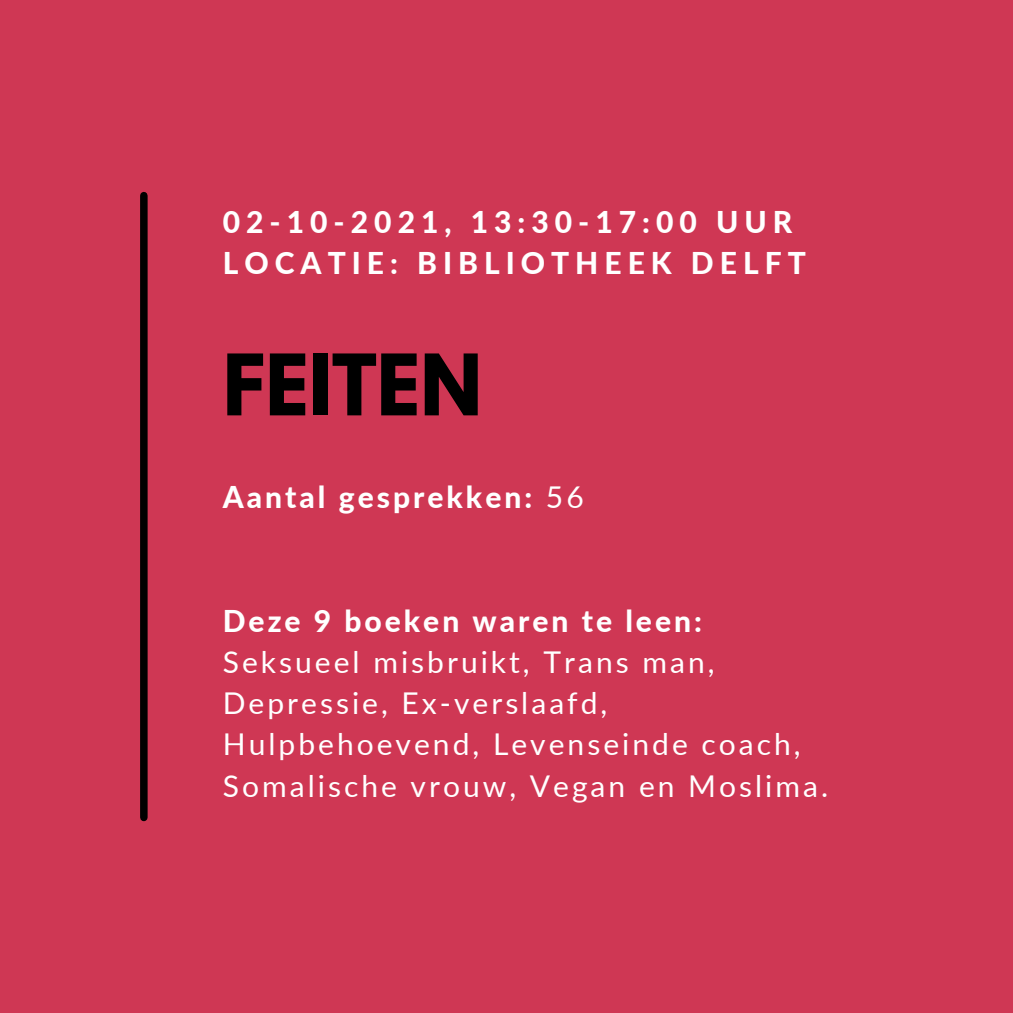
<style>
.page{position:relative;width:1013px;height:1013px;background:#fff}
.page>*{position:absolute;margin:0;border:0;box-sizing:border-box;transform-origin:0 0}
.t1{font:700 75px "League Spartan";color:#000}
.t2{font:30px/41.2px "Lato";letter-spacing:.1em;color:#fff}
.t3{font:800 30px "Lato";letter-spacing:.2em;color:#fff}
.t4{font:800 30px "Lato";letter-spacing:.1em;color:#fff}
.s1{font-weight:400}
</style>
<div class="page">
<div style="left:0;top:0;width:1012px;height:1012px;background:#cf3754"></div>
<div style="left:140px;top:196px;width:8px;height:621px;background:#000"></div>
<p class="t3" style="left:223px;top:203px;width:571px">02-10-2021, 13:30-17:00 UUR</p>
<p class="t3" style="left:223px;top:244px;width:584px">LOCATIE: BIBLIOTHEEK DELFT</p>
<p class="t1" style="left:223px;top:348px;width:261px">FEITEN</p>
<p class="t4" style="left:223px;top:478px;width:362px">Aantal gesprekken: <span class="s1">56</span></p>
<p class="t4" style="left:223px;top:602px;width:480px">Deze 9 boeken waren te leen:</p>
<p class="t2" style="left:223px;top:640px;width:607px">Seksueel misbruikt, Trans man, Depressie, Ex-verslaafd, Hulpbehoevend, Levenseinde coach, Somalische vrouw, Vegan en Moslima.</p>
</div>
